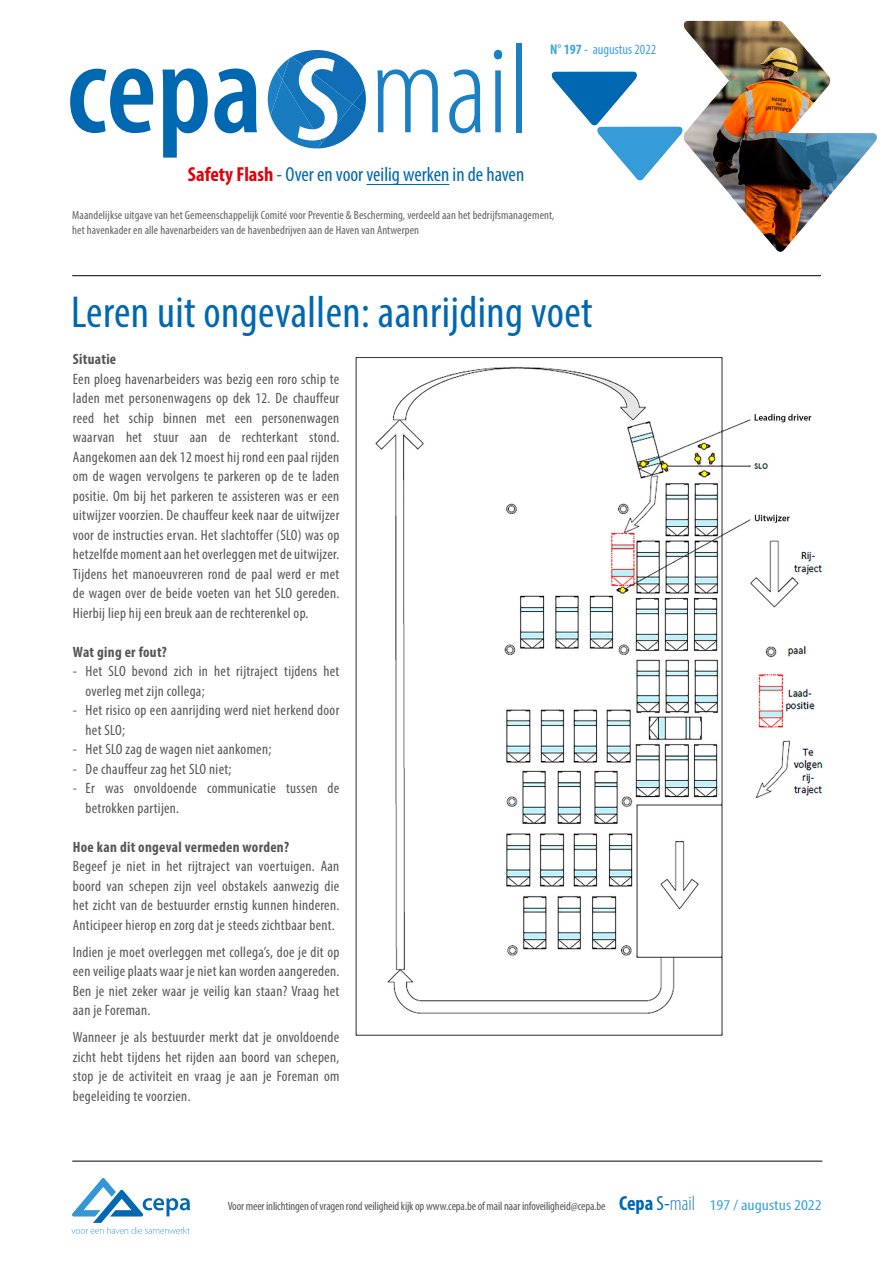
<style>
.page{position:relative;width:893px;height:1263px;background:#fff}
.page>*{position:absolute;margin:0;border:0;box-sizing:border-box;transform-origin:0 0}
.t1{font:condensed 45px "Myriad Pro";letter-spacing:.01em;color:#0067b1}
.t2{font:condensed 20.25px "Myriad Pro";color:#0067b1}
.t3{font:condensed 15px/19.5px "Myriad Pro";letter-spacing:.02em;color:#565655;text-align:justify}
.t4{font:700 condensed 15px "Myriad Pro";letter-spacing:.02em;color:#565655}
.t5{font:condensed 14.1px "Myriad Pro";color:#41a4dc}
.t6{font:condensed 12px/14.4px "Myriad Pro";letter-spacing:.01em;color:#626261}
.t7{font:condensed 12px "Myriad Pro";letter-spacing:-.01em;color:#565655}
.s1{font-weight:700}
.s2{color:#369cd7}
.s3{font-weight:700;color:#e3000b}
.s4{font-weight:700;font-size:20.4px;color:#0067b1}
.s5{font-size:20.4px;color:#0067b1}
.s6{font-weight:300;font-size:20.4px;color:#1b7fc3}
.s7{font-size:15px;color:#41a4dc}
</style>
<div class="page">
<svg style="left:71px;top:1178px;width:119px;height:56px"></svg>
<hr style="left:72px;top:1161px;width:750px;height:1px;background:#000">
<img style="left:683px;top:21px;width:148px;height:231px">
<svg style="left:776px;top:133px;width:101px;height:63px"></svg>
<svg style="left:551px;top:72px;width:133px;height:108px"></svg>
<hr style="left:72px;top:275px;width:749px;height:1px;background:#000">
<hr style="left:366px;top:184px;width:83px;height:1px;background:#0067b1">
<svg style="left:268px;top:50px;width:98px;height:98px"></svg>
<svg style="left:70px;top:69px;width:83px;height:64px"></svg>
<svg style="left:163px;top:69px;width:45px;height:89px"></svg>
<svg style="left:214px;top:69px;width:43px;height:64px"></svg>
<svg style="left:377px;top:69px;width:61px;height:63px"></svg>
<svg style="left:449px;top:69px;width:32px;height:64px"></svg>
<svg style="left:494px;top:50px;width:8px;height:82px"></svg>
<div style="left:516px;top:43px;width:5px;height:89px;background:#1b7fc3"></div>
<img style="left:355px;top:357px;width:468px;height:679px">
<p class="t5" style="left:550px;top:40px;width:108px"><span class="s1">N° 197</span> <span class="s2">-</span> augustus 2022</p>
<h2 class="t2" style="left:188px;top:162px;width:338px"><span class="s3">Safety Flash</span> - Over en voor veilig werken in de haven</h2>
<p class="t6" style="left:72px;top:208px;width:484px">Maandelijkse uitgave van het Gemeenschappelijk Comité voor Preventie &amp; Bescherming, verdeeld aan het bedrijfsmanagement, het havenkader en alle havenarbeiders van de havenbedrijven aan de Haven van Antwerpen</p>
<h1 class="t1" style="left:71px;top:285px;width:523px">Leren uit ongevallen: aanrijding voet</h1>
<p class="t4" style="left:73px;top:350px;width:45px">Situatie</p>
<p class="t3" style="left:73px;top:369px;width:268px">Een ploeg havenarbeiders was bezig een roro schip te laden met personenwagens op dek 12. De chauffeur reed het schip binnen met een personenwagen waarvan het stuur aan de rechterkant stond.<br>Aangekomen aan dek 12 moest hij rond een paal rijden om de wagen vervolgens te parkeren op de te laden positie. Om bij het parkeren te assisteren was er een uitwijzer voorzien. De chauffeur keek naar de uitwijzer voor de instructies ervan. Het slachtoffer (SLO) was op hetzelfde moment aan het overleggen met de uitwijzer.<br>Tijdens het manoeuvreren rond de paal werd er met de wagen over de beide voeten van het SLO gereden.<br>Hierbij liep hij een breuk aan de rechterenkel op.</p>
<p class="t4" style="left:73px;top:642px;width:96px">Wat ging er fout?</p>
<p class="t3" style="left:86px;top:661px;width:255px;text-indent:-13px">- Het SLO bevond zich in het rijtraject tijdens het overleg met zijn collega;</p>
<p class="t3" style="left:86px;top:700px;width:255px;text-indent:-13px">- Het risico op een aanrijding werd niet herkend door het SLO;</p>
<p class="t3" style="left:73px;top:739px;width:200px">- Het SLO zag de wagen niet aankomen;</p>
<p class="t3" style="left:73px;top:759px;width:160px">- De chauffeur zag het SLO niet;</p>
<p class="t3" style="left:86px;top:778px;width:255px;text-indent:-13px">- Er was onvoldoende communicatie tussen de betrokken partijen.</p>
<p class="t4" style="left:73px;top:837px;width:218px">Hoe kan dit ongeval vermeden worden?</p>
<p class="t3" style="left:73px;top:856px;width:268px">Begeef je niet in het rijtraject van voertuigen. Aan boord van schepen zijn veel obstakels aanwezig die het zicht van de bestuurder ernstig kunnen hinderen.<br>Anticipeer hierop en zorg dat je steeds zichtbaar bent.</p>
<p class="t3" style="left:73px;top:942px;width:268px">Indien je moet overleggen met collega’s, doe je dit op een veilige plaats waar je niet kan worden aangereden.<br>Ben je niet zeker waar je veilig kan staan? Vraag het aan je Foreman.</p>
<p class="t3" style="left:73px;top:1027px;width:268px">Wanneer je als bestuurder merkt dat je onvoldoende zicht hebt tijdens het rijden aan boord van schepen, stop je de activiteit en vraag je aan je Foreman om begeleiding te voorzien.</p>
<p class="t7" style="left:228px;top:1199px;width:596px">Voor meer inlichtingen of vragen rond veiligheid kijk op www.cepa.be of mail naar infoveiligheid@cepa.be <span class="s4">Cepa</span> <span class="s5">S-</span><span class="s6">mail</span> <span class="s7">197 / augustus 2022</span></p>
</div>
